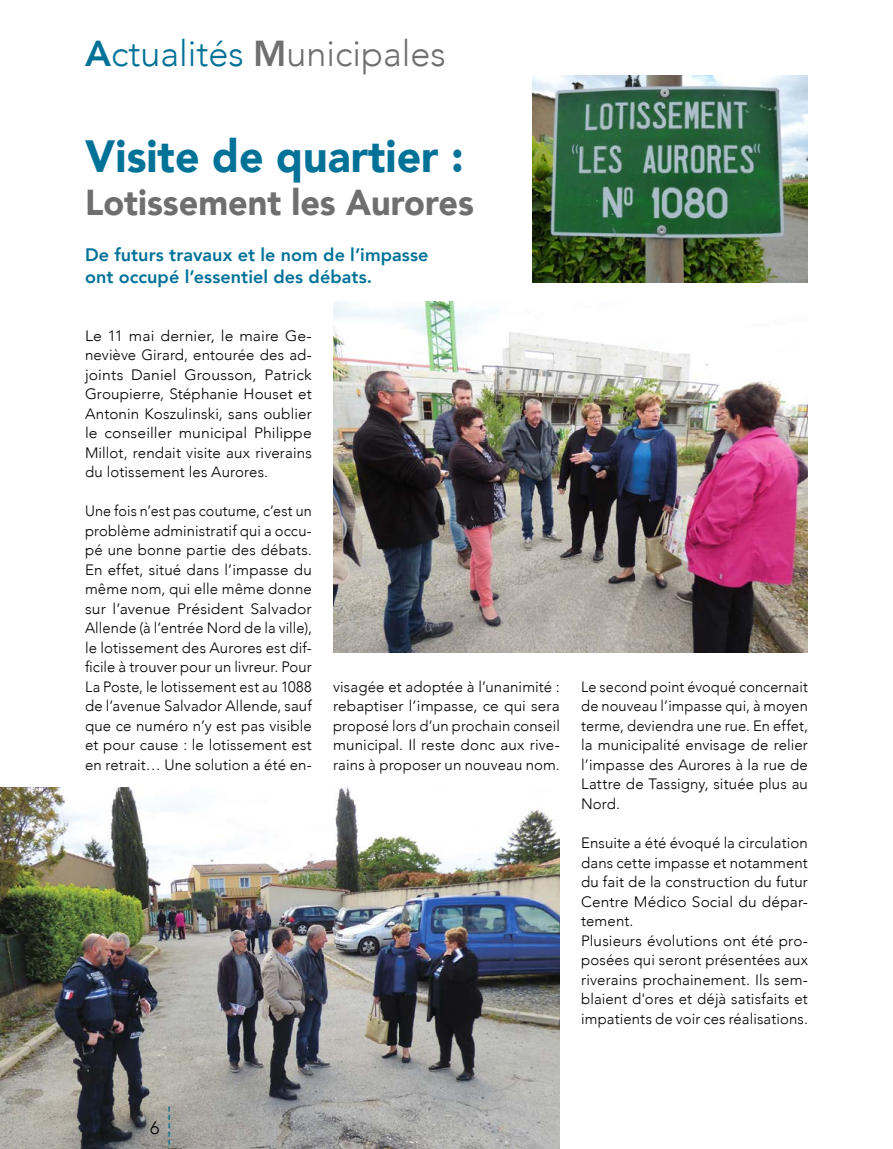
<style>
.page{position:relative;width:893px;height:1149px;background:#fff}
.page>*{position:absolute;margin:0;border:0;box-sizing:border-box;transform-origin:0 0}
.t1{font:900 45px "Avenir";color:#007197;scale:.95 1}
.t2{font:900 36px "Avenir";color:#706f6f;scale:.95 1}
.t3{font:300 36px "Avenir";color:#706f6f}
.t4{font:800 18px/21.6px "Avenir";letter-spacing:.005em;color:#007197}
.t5{font:300 18px "Avenir";color:#000}
.t6{font:300 15px/19.5px "Avenir";letter-spacing:.01em;color:#000;text-align:justify}
.t7{font:300 15px/19.5px "Avenir";letter-spacing:.01em;color:#000;text-align:justify;scale:.96 1}
.t8{font:300 15px/19.5px "Avenir";letter-spacing:.01em;color:#000;text-align:justify;scale:1.05 1}
.s1{font-weight:800;color:#007197}
.s2{color:#007197}
.s3{font-weight:800}
</style>
<div class="page">
<img style="left:333px;top:301px;width:475px;height:351px">
<img style="left:0;top:787px;width:560px;height:361px">
<img style="left:533px;top:76px;width:275px;height:206px">
<svg style="left:168px;top:1106px;width:2px;height:42px"></svg>
<h2 class="t3" style="left:85px;top:32px;width:362px"><span class="s1">A</span><span class="s2">ctualités</span> <span class="s3">M</span>unicipales</h2>
<h1 class="t1" style="left:85px;top:117px;width:400px">Visite de quartier :</h1>
<h2 class="t2" style="left:85px;top:172px;width:411px">Lotissement les Aurores</h2>
<p class="t4" style="left:85px;top:244px;width:345px">De futurs travaux et le nom de l’impasse ont occupé l’essentiel des débats.</p>
<p class="t8" style="left:85px;top:325px;width:217px">Le 11 mai dernier, le maire Ge&shy;neviève Girard, entourée des ad&shy;joints Daniel Grousson, Patrick Groupierre, Stéphanie Houset et Antonin Koszulinski, sans oublier le conseiller municipal Philippe Millot, rendait visite aux riverains du lotissement les Aurores.</p>
<p class="t7" style="left:85px;top:501px;width:238px">Une fois n’est pas coutume, c’est un problème administratif qui a occu&shy;pé une bonne partie des débats.<br>En effet, situé dans l’impasse du même nom, qui elle même donne sur l’avenue Président Salvador Allende (à l’entrée Nord de la ville), le lotissement des Aurores est dif&shy;ficile à trouver pour un livreur. Pour La Poste, le lotissement est au 1088 de l’avenue Salvador Allende, sauf que ce numéro n’y est pas visible et pour cause : le lotissement est en retrait… Une solution a été en-</p>
<p class="t6" style="left:333px;top:676px;width:228px">visagée et adoptée à l’unanimité : rebaptiser l’impasse, ce qui sera proposé lors d’un prochain conseil municipal. Il reste donc aux rive&shy;rains à proposer un nouveau nom.</p>
<p class="t6" style="left:581px;top:676px;width:228px">Le second point évoqué concernait de nouveau l’impasse qui, à moyen terme, deviendra une rue. En effet, la municipalité envisage de relier l’impasse des Aurores à la rue de Lattre de Tassigny, située plus au Nord.</p>
<p class="t6" style="left:581px;top:832px;width:228px;text-align:left">Ensuite a été évoqué la circulation dans cette impasse et notamment du fait de la construction du futur<br>Centre Médico Social du dépar&shy;tement.<br>Plusieurs évolutions ont été pro&shy;posées qui seront présentées aux riverains prochainement. Ils sem&shy;blaient d'ores et déjà satisfaits et impatients de voir ces réalisations.</p>
<p class="t5" style="left:150px;top:1116px;width:11px">6</p>
</div>
